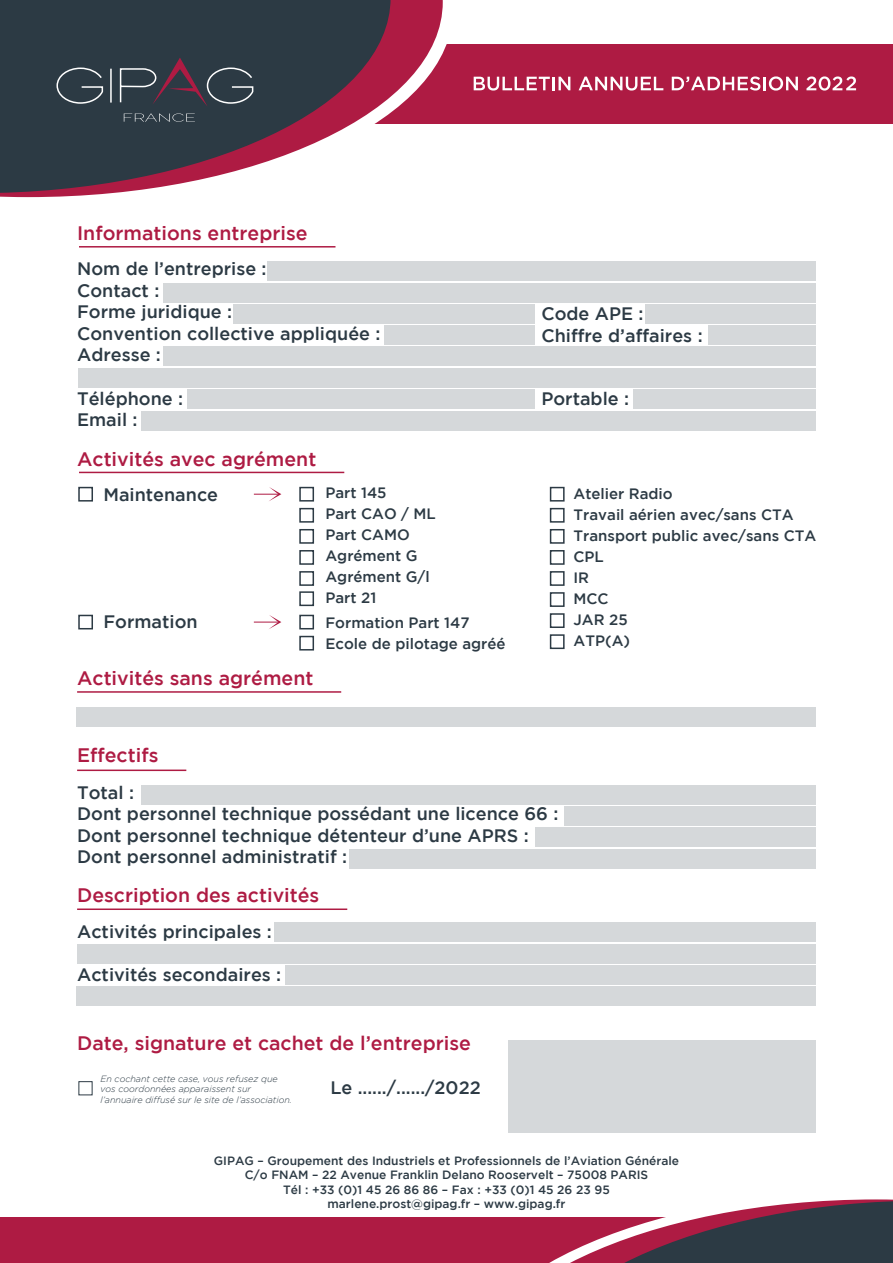
<style>
.page{position:relative;width:893px;height:1263px;background:#fff}
.page>*{position:absolute;margin:0;border:0;box-sizing:border-box;transform-origin:0 0}
.t1{font:500 19.5px "Gotham";color:#ae1b43}
.t2{font:500 18px/21.6px "Gotham";color:#2c3a44}
.t3{font:500 15px/21px "Gotham";color:#2c3a44}
.t4{font:500 12px/14.4px "Gotham";color:#2c3a44;text-align:center}
.t5{font:italic 300 9px/10.5px "Gotham";color:#2c3a44}
</style>
<div class="page">
<div style="left:196px;top:44px;width:697px;height:79px;background:#ae1b43"></div>
<svg style="left:0;top:0;width:443px;height:197px"></svg>
<svg style="left:0;top:0;width:391px;height:193px;fill:#2c3a44"></svg>
<div style="left:0;top:1217px;width:760px;height:46px;background:#ae1b43"></div>
<svg style="left:549px;top:1199px;width:344px;height:64px"></svg>
<hr style="left:110px;top:69px;width:2px;height:34px;background:#fff">
<svg style="left:56px;top:67px;width:48px;height:37px;background:#445159"></svg>
<svg style="left:119px;top:58px;width:135px;height:49px;background:#3f434e"></svg>
<hr style="left:79px;top:246px;width:256px;height:2px;background:#ae1b43">
<hr style="left:79px;top:472px;width:265px;height:1px;background:#ae1b43">
<hr style="left:77px;top:691px;width:264px;height:2px;background:#ae1b43">
<hr style="left:77px;top:908px;width:270px;height:2px;background:#ae1b43">
<hr style="left:77px;top:769px;width:109px;height:2px;background:#ae1b43">
<div style="left:267px;top:262px;width:548px;height:19px;background:#d5d8da"></div>
<div style="left:163px;top:283px;width:652px;height:19px;background:#d5d8da"></div>
<div style="left:234px;top:304px;width:301px;height:19px;background:#d5d8da"></div>
<div style="left:384px;top:325px;width:151px;height:19px;background:#d5d8da"></div>
<div style="left:708px;top:325px;width:107px;height:19px;background:#d5d8da"></div>
<div style="left:645px;top:304px;width:170px;height:19px;background:#d5d8da"></div>
<div style="left:633px;top:390px;width:182px;height:19px;background:#d5d8da"></div>
<div style="left:163px;top:347px;width:652px;height:19px;background:#d5d8da"></div>
<div style="left:141px;top:785px;width:674px;height:19px;background:#d5d8da"></div>
<div style="left:535px;top:828px;width:280px;height:19px;background:#d5d8da"></div>
<div style="left:564px;top:807px;width:251px;height:19px;background:#d5d8da"></div>
<div style="left:349px;top:849px;width:466px;height:19px;background:#d5d8da"></div>
<div style="left:274px;top:923px;width:541px;height:19px;background:#d5d8da"></div>
<div style="left:285px;top:965px;width:530px;height:19px;background:#d5d8da"></div>
<div style="left:77px;top:944px;width:738px;height:19px;background:#d5d8da"></div>
<div style="left:76px;top:987px;width:739px;height:19px;background:#d5d8da"></div>
<div style="left:508px;top:1040px;width:307px;height:93px;background:#d5d8da"></div>
<div style="left:78px;top:368px;width:737px;height:19px;background:#d5d8da"></div>
<div style="left:187px;top:390px;width:348px;height:19px;background:#d5d8da"></div>
<div style="left:141px;top:411px;width:674px;height:20px;background:#d5d8da"></div>
<div style="left:76px;top:707px;width:739px;height:19px;background:#d5d8da"></div>
<div style="left:78px;top:487px;width:15px;height:15px;border:2px solid #2c3a44"></div>
<div style="left:299px;top:487px;width:15px;height:15px;border:2px solid #2c3a44"></div>
<div style="left:299px;top:508px;width:15px;height:15px;border:2px solid #2c3a44"></div>
<div style="left:299px;top:529px;width:15px;height:15px;border:2px solid #2c3a44"></div>
<div style="left:299px;top:550px;width:15px;height:15px;border:2px solid #2c3a44"></div>
<div style="left:299px;top:571px;width:15px;height:15px;border:2px solid #2c3a44"></div>
<div style="left:299px;top:591px;width:15px;height:15px;border:2px solid #2c3a44"></div>
<div style="left:550px;top:487px;width:15px;height:15px;border:2px solid #2c3a44"></div>
<div style="left:550px;top:508px;width:15px;height:15px;border:2px solid #2c3a44"></div>
<div style="left:550px;top:529px;width:15px;height:15px;border:2px solid #2c3a44"></div>
<div style="left:550px;top:550px;width:15px;height:15px;border:2px solid #2c3a44"></div>
<div style="left:550px;top:571px;width:15px;height:15px;border:2px solid #2c3a44"></div>
<div style="left:550px;top:592px;width:15px;height:15px;border:2px solid #2c3a44"></div>
<div style="left:550px;top:613px;width:15px;height:15px;border:2px solid #2c3a44"></div>
<div style="left:550px;top:634px;width:15px;height:15px;border:2px solid #2c3a44"></div>
<div style="left:299px;top:615px;width:15px;height:14px;border:2px solid #2c3a44"></div>
<div style="left:78px;top:1081px;width:14px;height:14px;border:1px solid #2c3a44"></div>
<div style="left:299px;top:636px;width:15px;height:14px;border:2px solid #2c3a44"></div>
<div style="left:78px;top:615px;width:15px;height:14px;border:2px solid #2c3a44"></div>
<svg style="left:474px;top:77px;width:96px;height:14px"></svg>
<svg style="left:579px;top:77px;width:84px;height:14px"></svg>
<svg style="left:672px;top:76px;width:126px;height:15px"></svg>
<svg style="left:806px;top:76px;width:50px;height:15px"></svg>
<svg style="left:254px;top:487px;width:27px;height:14px"></svg>
<svg style="left:254px;top:615px;width:27px;height:14px"></svg>
<svg style="left:124px;top:113px;width:71px;height:9px"></svg>
<p class="t1" style="left:77px;top:222px;width:232px">Informations entreprise</p>
<p class="t2" style="left:77px;top:257px;width:305px">Nom de l’entreprise :<br>Contact :<br>Forme juridique :<br>Convention collective appliquée :<br>Adresse :</p>
<p class="t2" style="left:77px;top:387px;width:108px">Téléphone :<br>Email :</p>
<p class="t1" style="left:77px;top:447px;width:241px">Activités avec agrément</p>
<p class="t2" style="left:541px;top:303px;width:163px">Code APE :<br>Chiffre d’affaires :</p>
<p class="t2" style="left:541px;top:387px;width:89px">Portable :</p>
<p class="t2" style="left:103px;top:483px;width:116px">Maintenance</p>
<p class="t2" style="left:103px;top:611px;width:96px">Formation</p>
<p class="t1" style="left:77px;top:667px;width:238px">Activités sans agrément</p>
<p class="t3" style="left:325px;top:482px;width:112px">Part 145<br>Part CAO / ML<br>Part CAMO<br>Agrément G<br>Agrément G/l<br>Part 21</p>
<p class="t3" style="left:574px;top:483px;width:244px">Atelier Radio<br>Travail aérien avec/sans CTA<br>Transport public avec/sans CTA<br>CPL<br>IR<br>MCC<br>JAR 25<br>ATP(A)</p>
<p class="t3" style="left:325px;top:612px;width:182px">Formation Part 147<br>Ecole de pilotage agréé</p>
<p class="t1" style="left:77px;top:744px;width:83px">Effectifs</p>
<p class="t2" style="left:77px;top:781px;width:483px">Total :<br>Dont personnel technique possédant une licence 66 :<br>Dont personnel technique détenteur d’une APRS :<br>Dont personnel administratif :</p>
<p class="t1" style="left:77px;top:884px;width:244px">Description des activités</p>
<p class="t2" style="left:77px;top:920px;width:196px">Activités principales :</p>
<p class="t2" style="left:77px;top:963px;width:206px">Activités secondaires :</p>
<p class="t1" style="left:77px;top:1032px;width:395px">Date, signature et cachet de l’entreprise</p>
<p class="t5" style="left:101px;top:1073px;width:193px">En cochant cette case, vous refusez que vos coordonnées apparaissent sur l’annuaire diffusé sur le site de l’association.</p>
<p class="t2" style="left:330px;top:1077px;width:152px">Le ....../....../2022</p>
<p class="t4" style="left:214px;top:1153px;width:467px">GIPAG – Groupement des Industriels et Professionnels de l’Aviation Générale C/o FNAM – 22 Avenue Franklin Delano Rooservelt – 75008 PARIS<br>Tél : +33 (0)1 45 26 86 86 – Fax : +33 (0)1 45 26 23 95 marlene.prost@gipag.fr – www.gipag.fr</p>
</div>
